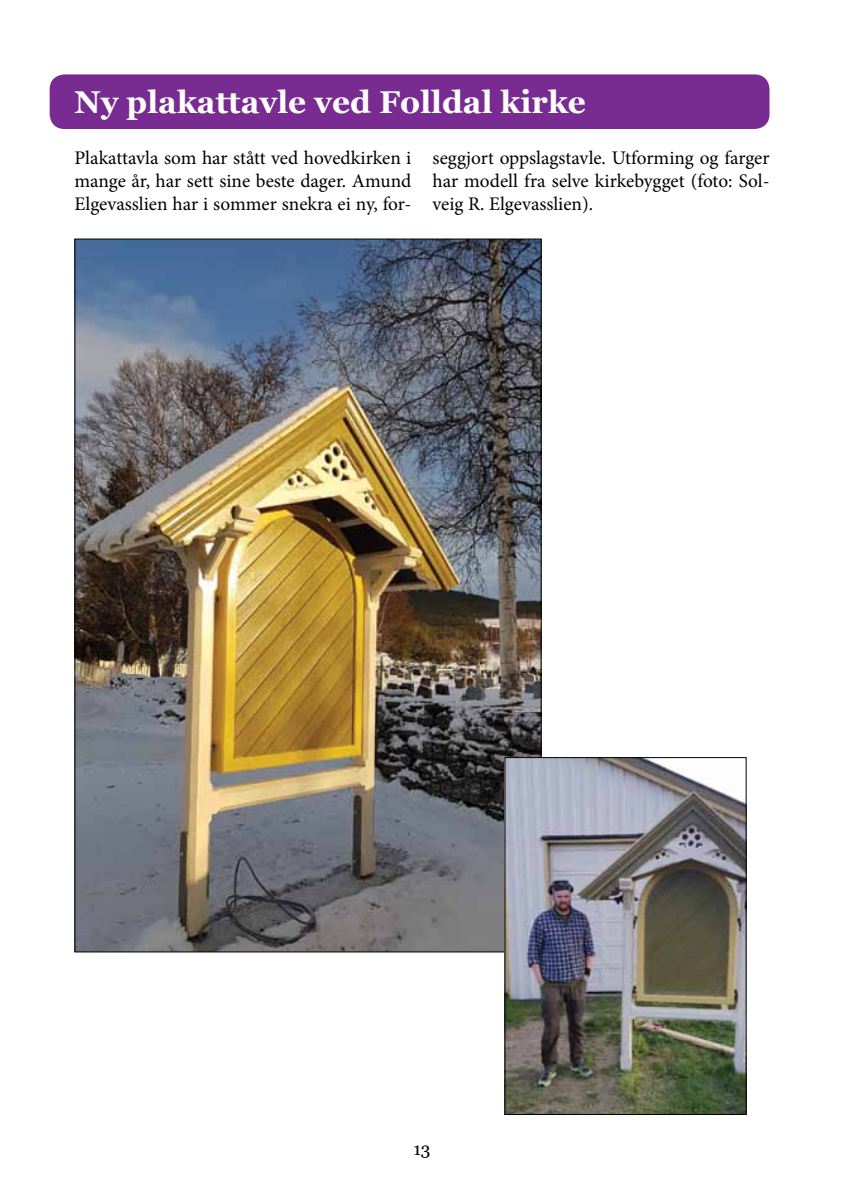
<style>
.page{position:relative;width:844px;height:1191px;background:#fff}
.page>*{position:absolute;margin:0;border:0;box-sizing:border-box;transform-origin:0 0}
.t1{font:700 31.5px "Georgia";color:#fff}
.t2{font:19.25px/23.1px "Minion Pro";letter-spacing:-.005em;color:#000;text-align:justify}
.t3{font:17.5px "Georgia";color:#000}
</style>
<div class="page">
<div style="left:50px;top:74px;width:719px;height:55px;background:#782b90;border-radius:15px"></div>
<img style="left:76px;top:241px;width:463px;height:709px">
<img style="left:506px;top:759px;width:238px;height:353px">
<div style="left:504px;top:757px;width:242px;height:357px;border:1px solid #000"></div>
<h1 class="t1" style="left:74px;top:78px;width:513px">Ny plakattavle ved Folldal kirke</h1>
<p class="t2" style="left:74px;top:146px;width:338px">Plakattavla som har stått ved hovedkirken i mange år, har sett sine beste dager. Amund Elgevasslien har i sommer snekra ei ny, for-</p>
<p class="t2" style="left:432px;top:146px;width:338px">seggjort oppslagstavle. Utforming og farger har modell fra selve kirkebygget (foto: Sol&shy;veig R. Elgevasslien).</p>
<p class="t3" style="left:413px;top:1136px;width:19px">13</p>
</div>
